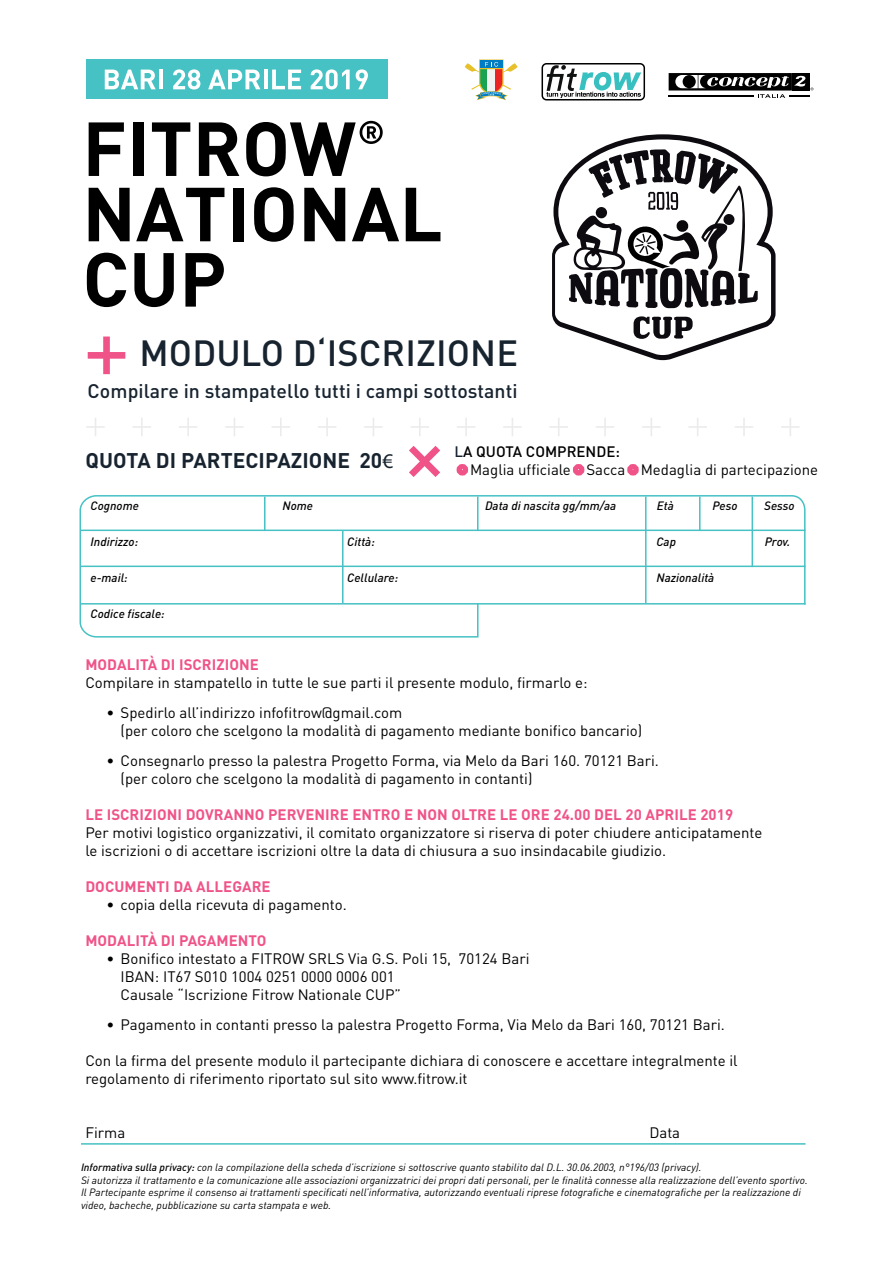
<style>
.page{position:relative;width:893px;height:1263px;background:#fff}
.page>*{position:absolute;margin:0;border:0;box-sizing:border-box;transform-origin:0 0}
.t1{font:500 36px "DIN";letter-spacing:.005em;color:#17232f}
.t2{font:700 21px "DIN";letter-spacing:.005em;color:#17232f}
.t3{font:500 19.5px "DIN";letter-spacing:.005em;color:#17232f}
.t4{font:15px/18px "DIN";color:#000}
.t5{font:700 15px "DIN";letter-spacing:.005em;color:#f05388}
.t6{font:500 15px "DIN";color:#000}
.t7{font:italic 500 12px "DIN";color:#000}
.t8{font:italic 10.5px/12.6px "DIN";color:#000}
.s1{font-family:"Myriad Pro";font-weight:400}
.s2{color:#17232f}
.s3{font-weight:500}
</style>
<div class="page">
<svg style="left:552px;top:174px;width:223px;height:186px"></svg>
<svg style="left:566px;top:134px;width:193px;height:205px"></svg>
<div style="left:87px;top:59px;width:301px;height:39px;background:#46c1c4"></div>
<svg style="left:105px;top:70px;width:51px;height:19px"></svg>
<hr style="left:159px;top:70px;width:4px;height:19px;background:#fff">
<svg style="left:173px;top:69px;width:27px;height:21px"></svg>
<svg style="left:208px;top:70px;width:52px;height:19px"></svg>
<hr style="left:264px;top:70px;width:3px;height:19px;background:#fff">
<svg style="left:272px;top:70px;width:29px;height:19px"></svg>
<svg style="left:311px;top:69px;width:39px;height:21px"></svg>
<svg style="left:356px;top:69px;width:12px;height:20px"></svg>
<svg style="left:89px;top:122px;width:35px;height:54px"></svg>
<div style="left:133px;top:122px;width:10px;height:54px;background:#000"></div>
<svg style="left:152px;top:122px;width:38px;height:54px"></svg>
<svg style="left:199px;top:122px;width:40px;height:54px"></svg>
<svg style="left:89px;top:188px;width:41px;height:53px"></svg>
<svg style="left:136px;top:188px;width:88px;height:53px"></svg>
<div style="left:233px;top:188px;width:10px;height:53px;background:#000"></div>
<svg style="left:254px;top:187px;width:40px;height:55px"></svg>
<svg style="left:304px;top:188px;width:41px;height:53px"></svg>
<svg style="left:352px;top:188px;width:47px;height:53px"></svg>
<svg style="left:406px;top:188px;width:34px;height:53px"></svg>
<svg style="left:87px;top:253px;width:39px;height:54px"></svg>
<svg style="left:134px;top:253px;width:40px;height:54px"></svg>
<svg style="left:185px;top:253px;width:39px;height:54px"></svg>
<svg style="left:246px;top:121px;width:137px;height:55px"></svg>
<div style="left:103px;top:336px;width:7px;height:38px;background:#f05388"></div>
<div style="left:88px;top:352px;width:37px;height:7px;background:#f05388"></div>
<svg style="left:409px;top:446px;width:31px;height:31px"></svg>
<div style="left:457px;top:464px;width:11px;height:11px;border:7px solid #f05388;border-radius:50%"></div>
<div style="left:573px;top:464px;width:11px;height:11px;border:7px solid #f05388;border-radius:50%"></div>
<div style="left:627px;top:464px;width:12px;height:11px;border:7px solid #f05388;border-radius:50%"></div>
<svg style="left:79px;top:495px;width:727px;height:143px"></svg>
<hr style="left:81px;top:530px;width:725px;height:1px;background:#46c1c4">
<hr style="left:81px;top:566px;width:725px;height:1px;background:#46c1c4">
<hr style="left:81px;top:603px;width:725px;height:2px;background:#46c1c4">
<hr style="left:81px;top:1143px;width:725px;height:2px;background:#46c1c4">
<hr style="left:264px;top:497px;width:2px;height:34px;background:#46c1c4">
<hr style="left:477px;top:497px;width:1px;height:34px;background:#46c1c4">
<hr style="left:645px;top:497px;width:1px;height:106px;background:#46c1c4">
<hr style="left:342px;top:531px;width:2px;height:72px;background:#46c1c4">
<hr style="left:699px;top:497px;width:1px;height:34px;background:#46c1c4">
<hr style="left:752px;top:497px;width:1px;height:70px;background:#46c1c4">
<hr style="left:477px;top:603px;width:1px;height:35px;background:#46c1c4">
<div style="left:669px;top:73px;width:123px;height:18px;background:#000"></div>
<div style="left:792px;top:73px;width:17px;height:18px;background:#000"></div>
<hr style="left:669px;top:95px;width:85px;height:2px;background:#000">
<svg style="left:675px;top:75px;width:138px;height:23px"></svg>
<svg style="left:465px;top:59px;width:53px;height:42px"></svg>
<svg style="left:546px;top:66px;width:95px;height:31px"></svg>
<div style="left:542px;top:63px;width:103px;height:37px;border:2px solid #000;border-radius:4px"></div>
<h1 class="t1" style="left:140px;top:330px;width:380px">MODULO D‘ISCRIZIONE</h1>
<h3 class="t3" style="left:88px;top:379px;width:431px">Compilare in stampatello tutti i campi sottostanti</h3>
<h2 class="t2" style="left:86px;top:447px;width:309px">QUOTA DI PARTECIPAZIONE 20<span class="s1">€</span></h2>
<p class="t6" style="left:455px;top:442px;width:167px"><span class="s2">L</span>A QUOTA COMPRENDE:</p>
<p class="t4" style="left:470px;top:460px;width:350px">Maglia ufficiale Sacca Medaglia di partecipazione</p>
<p class="t7" style="left:91px;top:498px;width:50px">Cognome</p>
<p class="t7" style="left:283px;top:498px;width:32px">Nome</p>
<p class="t7" style="left:485px;top:498px;width:133px">Data di nascita gg/mm/aa</p>
<p class="t7" style="left:657px;top:498px;width:18px">Età</p>
<p class="t7" style="left:713px;top:498px;width:27px">Peso</p>
<p class="t7" style="left:764px;top:498px;width:32px">Sesso</p>
<p class="t7" style="left:91px;top:534px;width:49px">Indirizzo:</p>
<p class="t7" style="left:347px;top:534px;width:29px">Città:</p>
<p class="t7" style="left:656px;top:534px;width:21px">Cap</p>
<p class="t7" style="left:765px;top:534px;width:27px">Prov.</p>
<p class="t7" style="left:91px;top:570px;width:39px">e-mail:</p>
<p class="t7" style="left:347px;top:570px;width:53px">Cellulare:</p>
<p class="t7" style="left:656px;top:570px;width:59px">Nazionalità</p>
<p class="t7" style="left:91px;top:606px;width:76px">Codice fiscale:</p>
<p class="t5" style="left:85px;top:655px;width:175px">MODALITÀ DI ISCRIZIONE</p>
<p class="t4" style="left:85px;top:673px;width:504px">Compilare in stampatello in tutte le sue parti il presente modulo, firmarlo e:</p>
<p class="t4" style="left:121px;top:703px;width:523px;text-indent:-14px">• Spedirlo all’indirizzo infofitrow@gmail.com<br>(per coloro che scelgono la modalità di pagamento mediante bonifico bancario)</p>
<p class="t4" style="left:121px;top:751px;width:540px;text-indent:-14px">• Consegnarlo presso la palestra Progetto Forma, via Melo da Bari 160. 70121 Bari. (per coloro che scelgono la modalità di pagamento in contanti)</p>
<p class="t5" style="left:85px;top:805px;width:649px">LE ISCRIZIONI DOVRANNO PERVENIRE ENTRO E NON OLTRE LE ORE 24.00 DEL 20 APRILE 2019</p>
<p class="t4" style="left:85px;top:823px;width:679px">Per motivi logistico organizzativi, il comitato organizzatore si riserva di poter chiudere anticipatamente le iscrizioni o di accettare iscrizioni oltre la data di chiusura a suo insindacabile giudizio.</p>
<p class="t5" style="left:85px;top:877px;width:187px">DOCUMENTI DA ALLEGARE</p>
<p class="t4" style="left:106px;top:895px;width:242px">• copia della ricevuta di pagamento.</p>
<p class="t5" style="left:85px;top:931px;width:183px">MODALITÀ DI PAGAMENTO</p>
<p class="t4" style="left:121px;top:949px;width:410px;text-indent:-14px">• Bonifico intestato a FITROW SRLS Via G.S. Poli 15, 70124 Bari<br>IBAN: IT67 S010 1004 0251 0000 0006 001<br>Causale “Iscrizione Fitrow Nationale CUP”</p>
<p class="t4" style="left:106px;top:1015px;width:620px">• Pagamento in contanti presso la palestra Progetto Forma, Via Melo da Bari 160, 70121 Bari.</p>
<p class="t4" style="left:85px;top:1051px;width:654px">Con la firma del presente modulo il partecipante dichiara di conoscere e accettare integralmente il regolamento di riferimento riportato sul sito www.fitrow.it</p>
<p class="t4" style="left:85px;top:1123px;width:41px">Firma</p>
<p class="t4" style="left:649px;top:1123px;width:32px">Data</p>
<p class="t8" style="left:81px;top:1161px;width:728px"><span class="s3">Informativa sulla privacy:</span> con la compilazione della scheda d’iscrizione si sottoscrive quanto stabilito dal D.L. 30.06.2003, n°196/03 (privacy).<br>Si autorizza il trattamento e la comunicazione alle associazioni organizzatrici dei propri dati personali, per le finalità connesse alla realizzazione dell’evento sportivo.<br>Il Partecipante esprime il consenso ai trattamenti specificati nell’informativa, autorizzando eventuali riprese fotografiche e cinematografiche per la realizzazione di video, bacheche, pubblicazione su carta stampata e web.</p>
</div>
